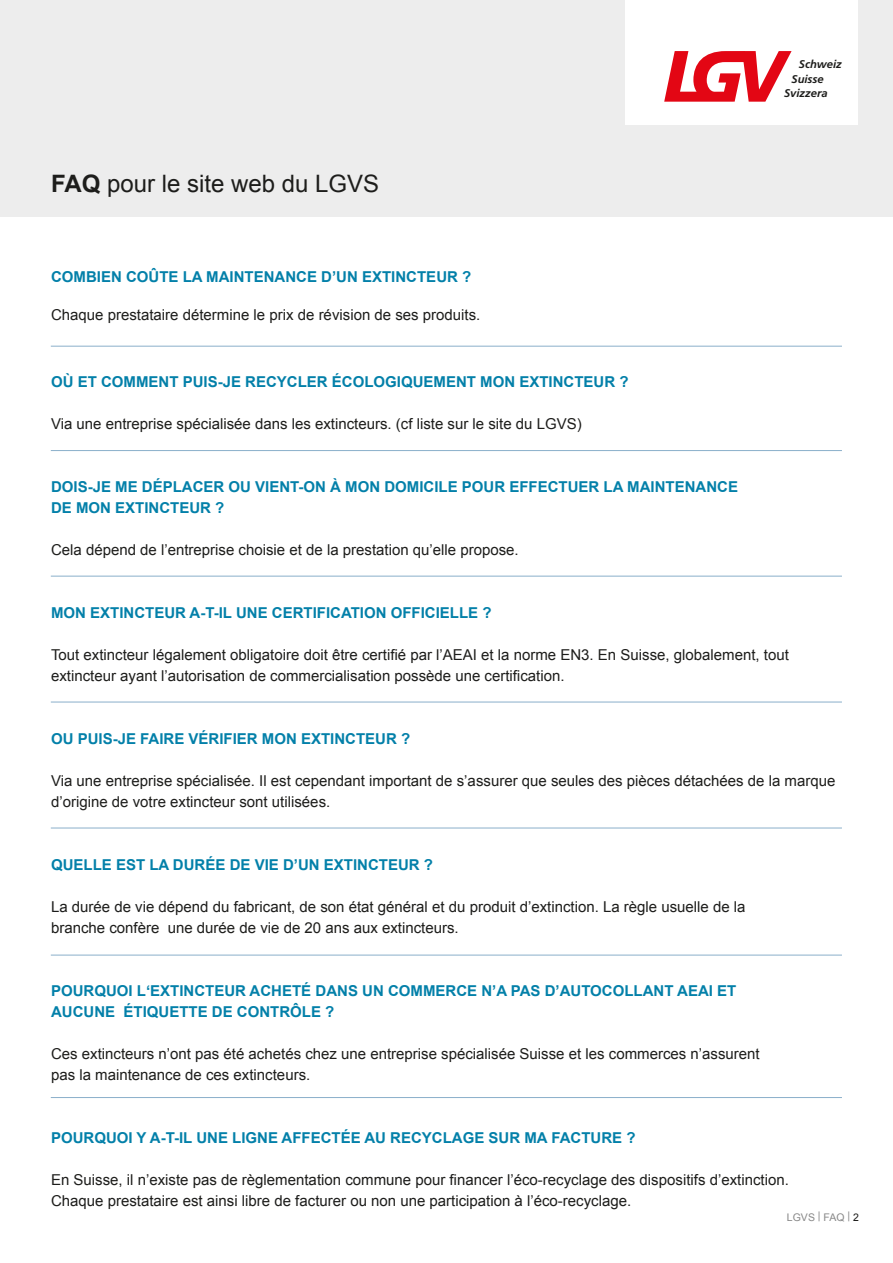
<style>
.page{position:relative;width:893px;height:1263px;background:#fff}
.page>*{position:absolute;margin:0;border:0;box-sizing:border-box;transform-origin:0 0}
.t1{font:24px "Arial";color:#1d1d1b}
.t2{font:15px/21px "Arial";color:#1d1d1b}
.t3{font:700 15px/21px "Arial";color:#0380a9}
.t4{font:italic 700 11.25px "Frutiger CE";color:#1d1d1b}
.t5{font:10.5px "Arial";color:#878787}
.s1{font-weight:700}
.s2{color:#1d1d1b}
</style>
<div class="page">
<div style="left:0;top:0;width:893px;height:216px;background:#ededed"></div>
<div style="left:626px;top:0;width:232px;height:125px;background:#fff"></div>
<svg style="left:664px;top:51px;width:128px;height:51px"></svg>
<hr style="left:51px;top:346px;width:791px;height:1px;background:#8aafca">
<hr style="left:51px;top:450px;width:791px;height:1px;background:#8aafca">
<hr style="left:51px;top:576px;width:791px;height:1px;background:#8aafca">
<hr style="left:51px;top:702px;width:791px;height:1px;background:#8aafca">
<hr style="left:51px;top:828px;width:791px;height:1px;background:#8aafca">
<hr style="left:51px;top:955px;width:791px;height:1px;background:#8aafca">
<hr style="left:51px;top:1097px;width:791px;height:1px;background:#8aafca">
<p class="t4" style="left:799px;top:58px;width:44px">Schweiz</p>
<p class="t4" style="left:791px;top:72px;width:34px">Suisse</p>
<h1 class="t1" style="left:51px;top:168px;width:330px"><span class="s1">FAQ</span> pour le site web du LGVS</h1>
<p class="t3" style="left:51px;top:267px;width:422px">COMBIEN COÛTE LA MAINTENANCE D’UN EXTINCTEUR ?</p>
<p class="t2" style="left:51px;top:304px;width:431px">Chaque prestataire détermine le prix de révision de ses produits.</p>
<p class="t3" style="left:51px;top:372px;width:579px">OÙ ET COMMENT PUIS-JE RECYCLER ÉCOLOGIQUEMENT MON EXTINCTEUR ?</p>
<p class="t2" style="left:51px;top:413px;width:532px">Via une entreprise spécialisée dans les extincteurs. (cf liste sur le site du LGVS)</p>
<p class="t3" style="left:51px;top:477px;width:688px">DOIS-JE ME DÉPLACER OU VIENT-ON À MON DOMICILE POUR EFFECTUER LA MAINTENANCE<br>DE MON EXTINCTEUR ?</p>
<p class="t2" style="left:51px;top:539px;width:469px">Cela dépend de l’entreprise choisie et de la prestation qu’elle propose.</p>
<p class="t3" style="left:51px;top:603px;width:442px">MON EXTINCTEUR A-T-IL UNE CERTIFICATION OFFICIELLE ?</p>
<p class="t4" style="left:784px;top:86px;width:45px">Svizzera</p>
<p class="t2" style="left:51px;top:644px;width:739px">Tout extincteur légalement obligatoire doit être certifié par l’AEAI et la norme EN3. En Suisse, globalement, tout extincteur ayant l’autorisation de commercialisation possède une certification.</p>
<p class="t3" style="left:51px;top:729px;width:361px">OU PUIS-JE FAIRE VÉRIFIER MON EXTINCTEUR ?</p>
<p class="t2" style="left:51px;top:770px;width:786px">Via une entreprise spécialisée. Il est cependant important de s’assurer que seules des pièces détachées de la marque d’origine de votre extincteur sont utilisées.</p>
<p class="t3" style="left:51px;top:855px;width:383px">QUELLE EST LA DURÉE DE VIE D’UN EXTINCTEUR ?</p>
<p class="t2" style="left:51px;top:896px;width:696px">La durée de vie dépend du fabricant, de son état général et du produit d’extinction. La règle usuelle de la branche confère une durée de vie de 20 ans aux extincteurs.</p>
<p class="t3" style="left:51px;top:981px;width:687px">POURQUOI L‘EXTINCTEUR ACHETÉ DANS UN COMMERCE N’A PAS D’AUTOCOLLANT AEAI ET<br>AUCUNE ÉTIQUETTE DE CONTRÔLE ?</p>
<p class="t2" style="left:51px;top:1043px;width:710px">Ces extincteurs n’ont pas été achetés chez une entreprise spécialisée Suisse et les commerces n’assurent pas la maintenance de ces extincteurs.</p>
<p class="t3" style="left:51px;top:1128px;width:586px">POURQUOI Y A-T-IL UNE LIGNE AFFECTÉE AU RECYCLAGE SUR MA FACTURE ?</p>
<p class="t2" style="left:51px;top:1169px;width:739px">En Suisse, il n’existe pas de règlementation commune pour financer l’éco-recyclage des dispositifs d’extinction.<br>Chaque prestataire est ainsi libre de facturer ou non une participation à l’éco-recyclage.</p>
<p class="t5" style="left:787px;top:1210px;width:73px">LGVS | FAQ | <span class="s2">2</span></p>
</div>
